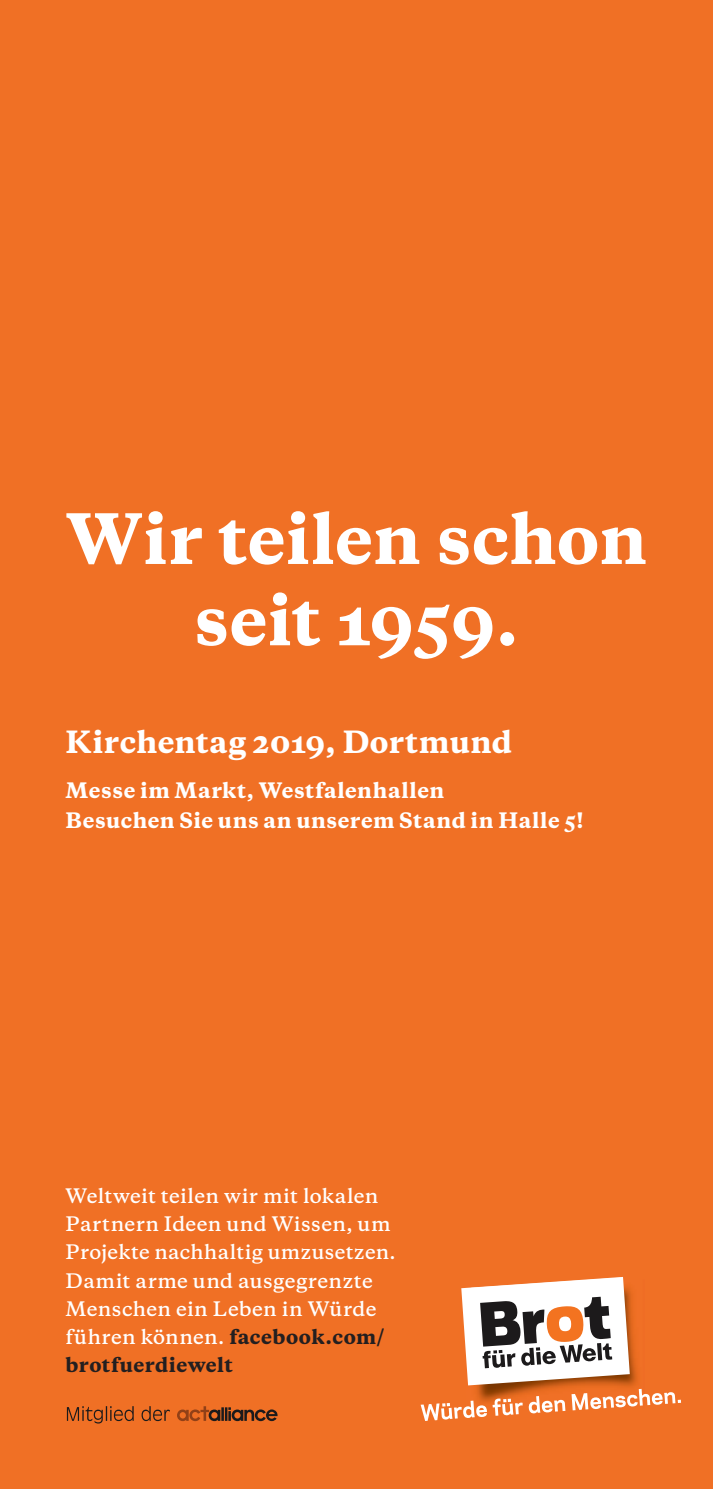
<style>
.page{position:relative;width:713px;height:1489px;background:#fff}
.page>*{position:absolute;margin:0;border:0;box-sizing:border-box;transform-origin:0 0}
.t1{font:800 67.75px/84.8px "Galaxie Copernicus";color:#fff;text-align:center}
.t2{font:800 65px/81.2px "Galaxie Copernicus";color:#fff;text-align:center}
.t3{font:800 30px "Galaxie Copernicus";letter-spacing:.015em;color:#fff}
.t4{font:800 28.75px "Galaxie Copernicus";letter-spacing:.015em;color:#fff}
.t5{font:800 20px/30px "Galaxie Copernicus";letter-spacing:.03em;color:#fff}
.t6{font:600 19.5px/29.2px "Galaxie Copernicus";letter-spacing:.02em;color:#fff}
.t7{font:600 18.75px/28px "Galaxie Copernicus";letter-spacing:.02em;color:#fff}
.s1{font-weight:800;color:#231f20}
</style>
<div class="page">
<div style="left:0;top:0;width:712px;height:1488px;background:#f07025"></div>
<svg style="left:420px;top:1277px;width:261px;height:144px"></svg>
<svg style="left:177px;top:1406px;width:100px;height:14px"></svg>
<svg style="left:67px;top:1406px;width:67px;height:17px"></svg>
<svg style="left:141px;top:1406px;width:29px;height:14px"></svg>
<h2 class="t2" style="left:66px;top:499px;width:582px">Wir teilen schon seit 1959.</h2>
<h1 class="t1" style="left:54px;top:503px;width:607px">Wir teilen schon seit 1959.</h1>
<h3 class="t4" style="left:66px;top:723px;width:448px">Kirchentag 2019, Dortmund</h3>
<p class="t5" style="left:66px;top:776px;width:519px">Messe im Markt, Westfalenhallen<br>Besuchen Sie uns an unserem Stand in Halle 5!</p>
<h3 class="t3" style="left:54px;top:737px;width:467px">Kirchentag 2019, Dortmund</h3>
<p class="t7" style="left:66px;top:1182px;width:331px">Weltweit teilen wir mit lokalen<br>Partnern Ideen und Wissen, um<br>Projekte nachhaltig umzusetzen.<br>Damit arme und ausgegrenzte<br>Menschen ein Leben in Würde führen können. <span class="s1">facebook.com/ brotfuerdiewelt</span></p>
<p class="t6" style="left:54px;top:1215px;width:346px">Weltweit teilen wir mit lokalen<br>Partnern Ideen und Wissen, um<br>Projekte nachhaltig umzusetzen.<br>Damit arme und ausgegrenzte<br>Menschen ein Leben in Würde</p>
</div>
